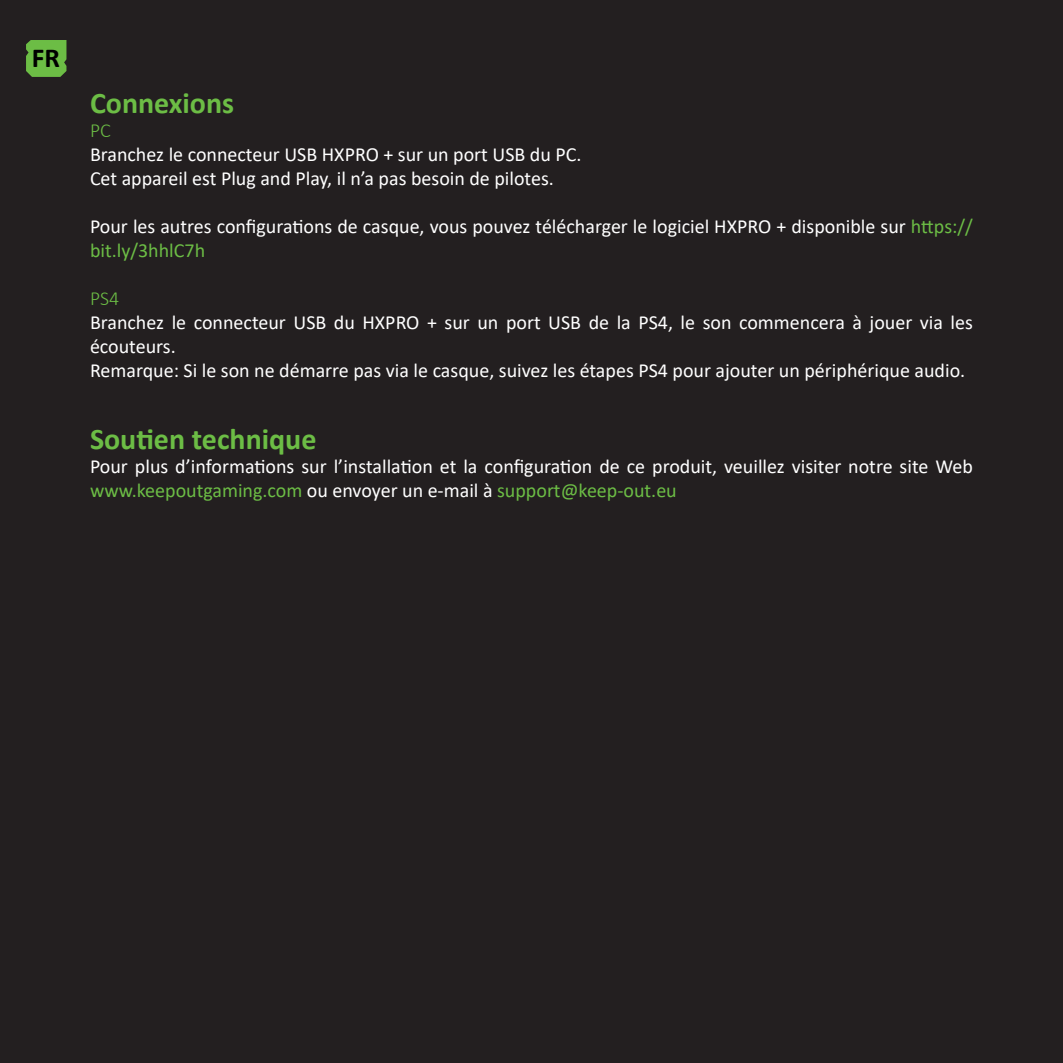
<style>
.page{position:relative;width:1063px;height:1063px;background:#231f20}
.page>*{position:absolute;margin:0;border:0;box-sizing:border-box;transform-origin:0 0}
.t1{font:700 30px "Calibri";color:#6cbd45}
.t2{font:700 27.5px "Calibri";color:#000}
.t3{font:20px/24px "Calibri";color:#fff}
.t4{font:300 20px "Calibri";color:#6cbd45}
.s1{color:#6cbd45}
</style>
<div class="page">
<svg style="left:26px;top:40px;width:40px;height:37px"></svg>
<h2 class="t2" style="left:32px;top:38px;width:30px">FR</h2>
<p class="t1" style="left:90px;top:81px;width:146px">Connexions</p>
<p class="t4" style="left:90px;top:117px;width:22px">PC</p>
<p class="t3" style="left:90px;top:141px;width:493px">Branchez le connecteur USB HXPRO + sur un port USB du PC.</p>
<p class="t3" style="left:90px;top:165px;width:466px">Cet appareil est Plug and Play, il n’a pas besoin de pilotes.</p>
<p class="t3" style="left:90px;top:213px;width:884px">Pour les autres configurations de casque, vous pouvez télécharger le logiciel HXPRO + disponible sur <span class="s1">https:// bit.ly/3hhlC7h</span></p>
<p class="t4" style="left:90px;top:285px;width:31px">PS4</p>
<p class="t3" style="left:90px;top:309px;width:884px">Branchez le connecteur USB du HXPRO + sur un port USB de la PS4, le son commencera à jouer via les écouteurs.</p>
<p class="t3" style="left:90px;top:357px;width:877px">Remarque: Si le son ne démarre pas via le casque, suivez les étapes PS4 pour ajouter un périphérique audio.</p>
<p class="t1" style="left:90px;top:417px;width:228px">Soutien technique</p>
<p class="t3" style="left:90px;top:453px;width:884px">Pour plus d’informations sur l’installation et la configuration de ce produit, veuillez visiter notre site Web <span class="s1">www.keepoutgaming.com</span> ou envoyer un e-mail à <span class="s1">support@keep-out.eu</span></p>
</div>
